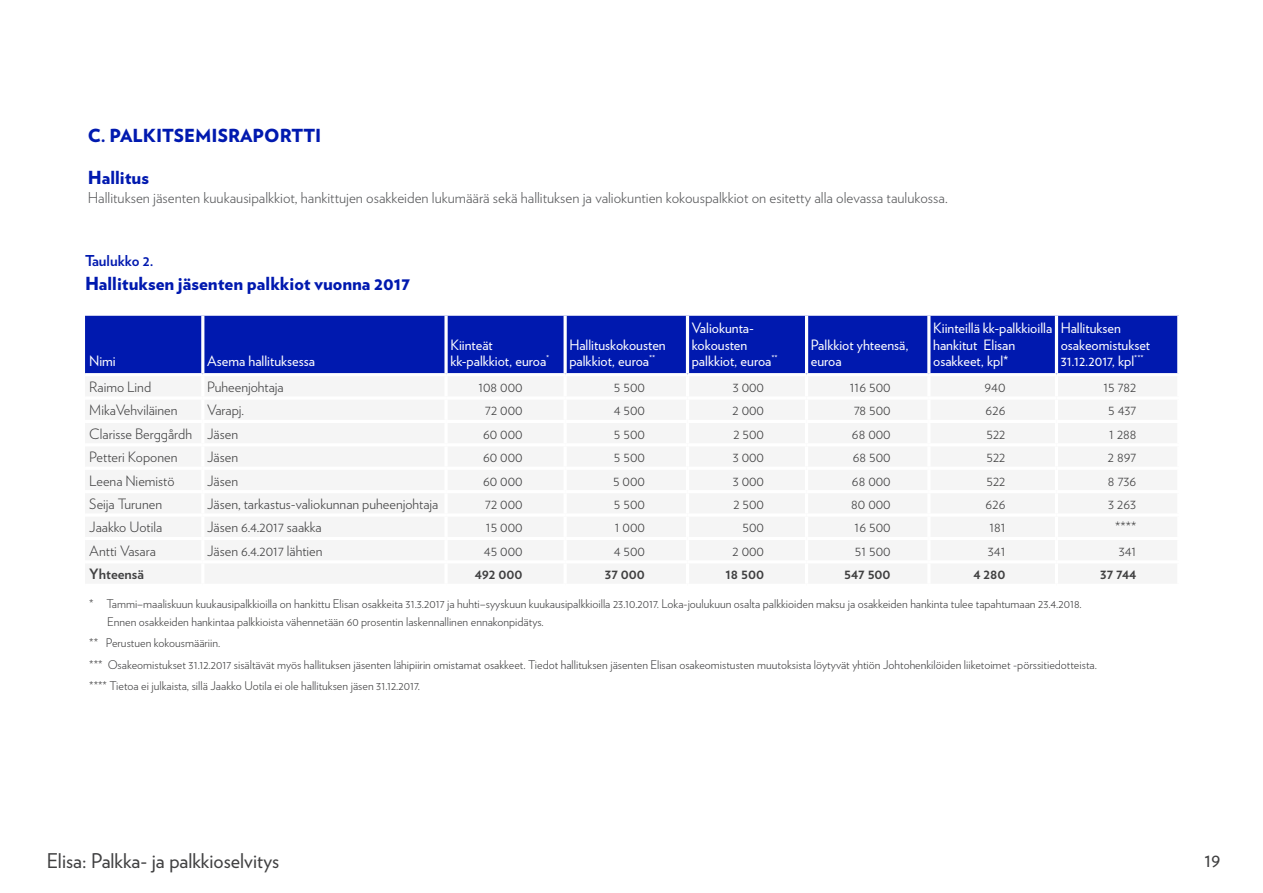
<style>
.page{position:relative;width:1263px;height:893px;background:#fff}
.page>*{position:absolute;margin:0;border:0;box-sizing:border-box;transform-origin:0 0}
.t1{font:20.25px "Verlag";color:#404041}
.t2{font:19.5px "Verlag";color:#404041}
.t3{font:900 18px "Verlag";color:#0019af}
.t4{font:300 15px "Verlag";color:#58595b}
.t5{font:700 15px "Verlag";color:#0019af}
.t6{font:300 14.25px "Verlag";color:#404041}
.t7{font:14.25px/16.5px "Verlag";color:#fff}
.t8{font:700 14.25px "Verlag";color:#404041}
.t9{font:300 12px/21.6px "Verlag";color:#404041}
</style>
<div class="page">
<div style="left:85px;top:316px;width:1092px;height:57px;background:#0019af"></div>
<hr style="left:201px;top:316px;width:3px;height:57px;background:#fff">
<svg style="left:444px;top:316px;width:4px;height:57px"></svg>
<svg style="left:563px;top:316px;width:4px;height:57px"></svg>
<hr style="left:686px;top:316px;width:3px;height:57px;background:#fff">
<hr style="left:805px;top:316px;width:3px;height:57px;background:#fff">
<hr style="left:927px;top:316px;width:3px;height:57px;background:#fff">
<hr style="left:1055px;top:316px;width:3px;height:57px;background:#fff">
<h3 class="t3" style="left:88px;top:121px;width:235px">C. PALKITSEMISRAPORTTI</h3>
<h3 class="t3" style="left:88px;top:163px;width:63px">Hallitus</h3>
<p class="t4" style="left:88px;top:187px;width:861px">Hallituksen jäsenten kuukausipalkkiot, hankittujen osakkeiden lukumäärä sekä hallituksen ja valiokuntien kokouspalkkiot on esitetty alla olevassa taulukossa.</p>
<p class="t5" style="left:85px;top:249px;width:70px">Taulukko 2.</p>
<h3 class="t3" style="left:85px;top:269px;width:326px">Hallituksen jäsenten palkkiot vuonna 2017</h3>
<p class="t7" style="left:89px;top:352px;width:28px">Nimi</p>
<p class="t7" style="left:207px;top:352px;width:109px">Asema hallituksessa</p>
<p class="t7" style="left:450px;top:336px;width:101px">Kiinteät kk-palkkiot, euroa<sup>*</sup></p>
<p class="t7" style="left:569px;top:336px;width:98px">Hallituskokousten palkkiot, euroa<sup>**</sup></p>
<p class="t7" style="left:692px;top:319px;width:87px">Valiokunta&shy;kokousten palkkiot, euroa<sup>**</sup></p>
<p class="t7" style="left:811px;top:336px;width:99px">Palkkiot yhteensä, euroa</p>
<p class="t7" style="left:933px;top:319px;width:121px">Kiinteillä kk-palkkioilla hankitut Elisan osakkeet, kpl*</p>
<p class="t7" style="left:1061px;top:319px;width:91px">Hallituksen osakeomistukset<br>31.12.2017, kpl<sup>***</sup></p>
<p class="t6" style="left:89px;top:376px;width:63px">Raimo Lind</p>
<p class="t6" style="left:207px;top:376px;width:78px">Puheenjohtaja</p>
<p class="t6" style="left:478px;top:376px;width:46px">108 000</p>
<p class="t6" style="left:614px;top:376px;width:32px">5 500</p>
<p class="t6" style="left:733px;top:376px;width:33px">3 000</p>
<p class="t6" style="left:850px;top:376px;width:42px">116 500</p>
<p class="t6" style="left:984px;top:376px;width:22px">940</p>
<p class="t6" style="left:1103px;top:376px;width:34px">15 782</p>
<p class="t6" style="left:89px;top:400px;width:90px">MikaVehviläinen</p>
<p class="t6" style="left:207px;top:400px;width:38px">Varapj.</p>
<p class="t6" style="left:485px;top:400px;width:39px">72 000</p>
<p class="t6" style="left:614px;top:400px;width:33px">4 500</p>
<p class="t6" style="left:732px;top:400px;width:33px">2 000</p>
<p class="t6" style="left:854px;top:400px;width:38px">78 500</p>
<p class="t6" style="left:986px;top:400px;width:21px">626</p>
<p class="t6" style="left:1108px;top:400px;width:30px">5 437</p>
<p class="t6" style="left:89px;top:423px;width:150px">Clarisse Berggårdh Jäsen</p>
<p class="t6" style="left:483px;top:423px;width:41px">60 000</p>
<p class="t6" style="left:614px;top:423px;width:32px">5 500</p>
<p class="t6" style="left:733px;top:423px;width:32px">2 500</p>
<p class="t6" style="left:852px;top:423px;width:40px">68 000</p>
<p class="t6" style="left:986px;top:423px;width:20px">522</p>
<p class="t6" style="left:1109px;top:423px;width:29px">1 288</p>
<p class="t6" style="left:89px;top:447px;width:90px">Petteri Koponen</p>
<p class="t6" style="left:207px;top:447px;width:33px">Jäsen</p>
<p class="t6" style="left:483px;top:447px;width:41px">60 000</p>
<p class="t6" style="left:614px;top:447px;width:32px">5 500</p>
<p class="t6" style="left:733px;top:447px;width:33px">3 000</p>
<p class="t6" style="left:853px;top:447px;width:39px">68 500</p>
<p class="t6" style="left:986px;top:447px;width:20px">522</p>
<p class="t6" style="left:1108px;top:447px;width:30px">2 897</p>
<p class="t6" style="left:89px;top:470px;width:87px">Leena Niemistö</p>
<p class="t6" style="left:207px;top:470px;width:33px">Jäsen</p>
<p class="t6" style="left:483px;top:470px;width:41px">60 000</p>
<p class="t6" style="left:613px;top:470px;width:33px">5 000</p>
<p class="t6" style="left:733px;top:470px;width:33px">3 000</p>
<p class="t6" style="left:852px;top:470px;width:40px">68 000</p>
<p class="t6" style="left:986px;top:470px;width:20px">522</p>
<p class="t6" style="left:1108px;top:470px;width:30px">8 736</p>
<p class="t6" style="left:89px;top:493px;width:74px">Seija Turunen</p>
<p class="t6" style="left:207px;top:493px;width:233px">Jäsen, tarkastus-valiokunnan puheenjohtaja</p>
<p class="t6" style="left:485px;top:493px;width:39px">72 000</p>
<p class="t6" style="left:614px;top:493px;width:32px">5 500</p>
<p class="t6" style="left:733px;top:493px;width:32px">2 500</p>
<p class="t6" style="left:851px;top:493px;width:41px">80 000</p>
<p class="t6" style="left:986px;top:493px;width:21px">626</p>
<p class="t6" style="left:1108px;top:493px;width:30px">3 263</p>
<p class="t6" style="left:89px;top:517px;width:74px">Jaakko Uotila</p>
<p class="t6" style="left:207px;top:517px;width:116px">Jäsen 6.4.2017 saakka</p>
<p class="t6" style="left:486px;top:517px;width:38px">15 000</p>
<p class="t6" style="left:615px;top:517px;width:32px">1 000</p>
<p class="t6" style="left:743px;top:517px;width:23px">500</p>
<p class="t6" style="left:855px;top:517px;width:37px">16 500</p>
<p class="t6" style="left:989px;top:517px;width:18px">181</p>
<p class="t6" style="left:1115px;top:517px;width:23px">****</p>
<p class="t6" style="left:89px;top:540px;width:68px">Antti Vasara</p>
<p class="t6" style="left:207px;top:540px;width:117px">Jäsen 6.4.2017 lähtien</p>
<p class="t6" style="left:484px;top:540px;width:40px">45 000</p>
<p class="t6" style="left:614px;top:540px;width:33px">4 500</p>
<p class="t6" style="left:732px;top:540px;width:33px">2 000</p>
<p class="t6" style="left:855px;top:540px;width:37px">51 500</p>
<p class="t6" style="left:988px;top:540px;width:19px">341</p>
<p class="t6" style="left:1119px;top:540px;width:19px">341</p>
<p class="t8" style="left:89px;top:563px;width:56px">Yhteensä</p>
<p class="t8" style="left:475px;top:563px;width:49px">492 000</p>
<p class="t8" style="left:605px;top:563px;width:42px">37 000</p>
<p class="t8" style="left:725px;top:563px;width:40px">18 500</p>
<p class="t8" style="left:844px;top:563px;width:48px">547 500</p>
<p class="t8" style="left:973px;top:563px;width:34px">4 280</p>
<p class="t8" style="left:1100px;top:563px;width:38px">37 744</p>
<p class="t9" style="left:107px;top:594px;width:976px;line-height:18px;text-indent:-18px">* Tammi–maaliskuun kuukausipalkkioilla on hankittu Elisan osakkeita 31.3.2017 ja huhti–syyskuun kuukausipalkkioilla 23.10.2017. Loka-joulukuun osalta palkkioiden maksu ja osakkeiden hankinta tulee tapahtumaan 23.4.2018.<br>Ennen osakkeiden hankintaa palkkioista vähennetään 60 prosentin laskennallinen ennakonpidätys.</p>
<p class="t9" style="left:89px;top:631px;width:1009px">** Perustuen kokousmääriin.<br>*** Osakeomistukset 31.12.2017 sisältävät myös hallituksen jäsenten lähipiirin omistamat osakkeet. Tiedot hallituksen jäsenten Elisan osakeomistusten muutoksista löytyvät yhtiön Johtohenkilöiden liiketoimet -pörssitiedotteista. **** Tietoa ei julkaista, sillä Jaakko Uotila ei ole hallituksen jäsen 31.12.2017.</p>
<h1 class="t1" style="left:47px;top:845px;width:234px">Elisa: Palkka- ja palkkioselvitys</h1>
<h2 class="t2" style="left:1204px;top:845px;width:17px">19</h2>
</div>
